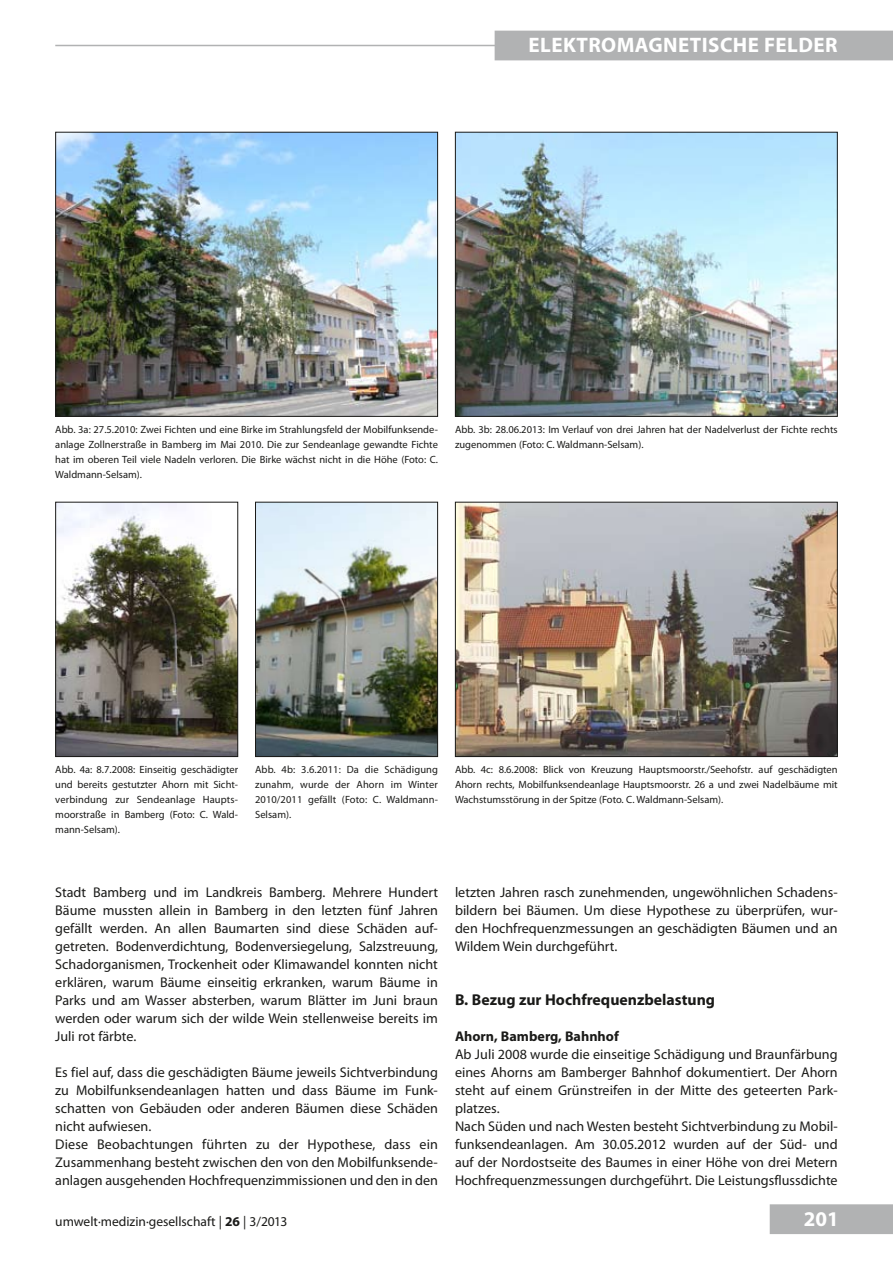
<style>
.page{position:relative;width:893px;height:1263px;background:#fff}
.page>*{position:absolute;margin:0;border:0;box-sizing:border-box;transform-origin:0 0}
.t1{font:700 21px "Myriad Pro";letter-spacing:.02em;color:#fff}
.ZwischenÜ_klein{font:700 15.75px "Myriad Pro";color:#1a1a18}
.t2{font:14.1px/18px "Myriad Pro";color:#1a1a18;text-align:justify}
.t3{font:700 14.1px "Myriad Pro";letter-spacing:.005em;color:#1a1a18}
.t4{font:13.5px "Myriad Pro";color:#1a1a18}
.BU{font:10.5px/15px "Myriad Pro";color:#1a1a18;text-align:justify}
.s1{font-weight:700}
</style>
<div class="page">
<hr style="left:55px;top:45px;width:783px;height:1px;background:#b1b2b3">
<div style="left:770px;top:1204px;width:123px;height:30px;background:#b1b2b3"></div>
<div style="left:495px;top:31px;width:398px;height:29px;background:#b1b2b3"></div>
<img style="left:57px;top:134px;width:379px;height:281px">
<div style="left:55px;top:132px;width:383px;height:285px;border:1px solid #1a1a18"></div>
<img style="left:457px;top:134px;width:379px;height:281px">
<div style="left:455px;top:132px;width:383px;height:285px;border:1px solid #1a1a18"></div>
<img style="left:57px;top:504px;width:179px;height:251px">
<div style="left:55px;top:502px;width:183px;height:255px;border:1px solid #1a1a18"></div>
<img style="left:257px;top:504px;width:179px;height:251px">
<div style="left:255px;top:502px;width:183px;height:255px;border:1px solid #1a1a18"></div>
<img style="left:457px;top:504px;width:379px;height:251px">
<div style="left:455px;top:502px;width:383px;height:255px;border:1px solid #1a1a18"></div>
<h1 class="t1" style="left:529px;top:32px;width:310px">Elektromagnetische Felder</h1>
<p class="BU" style="left:55px;top:422px;width:384px">Abb. 3a: 27.5.2010: Zwei Fichten und eine Birke im Strahlungsfeld der Mobilfunksende&shy;anlage Zollnerstraße in Bamberg im Mai 2010. Die zur Sendeanlage gewandte Fichte hat im oberen Teil viele Nadeln verloren. Die Birke wächst nicht in die Höhe (Foto: C.<br>Waldmann-Selsam).</p>
<p class="BU" style="left:455px;top:422px;width:384px">Abb. 3b: 28.06.2013: Im Verlauf von drei Jahren hat der Nadelverlust der Fichte rechts zugenommen (Foto: C. Waldmann-Selsam).</p>
<p class="BU" style="left:55px;top:762px;width:184px;text-align:left">Abb. 4a: 8.7.2008: Einseitig geschädigter und bereits gestutzter Ahorn mit Sicht&shy;verbindung zur Sendeanlage Haupts-- moorstraße in Bamberg (Foto: C. Wald&shy;mann-Selsam).</p>
<p class="BU" style="left:455px;top:762px;width:384px">Abb. 4c: 8.6.2008: Blick von Kreuzung Hauptsmoorstr./Seehofstr. auf geschädigten Ahorn rechts, Mobilfunksendeanlage Hauptsmoorstr. 26 a und zwei Nadelbäume mit Wachstumsstörung in der Spitze (Foto. C. Waldmann-Selsam).</p>
<p class="BU" style="left:255px;top:762px;width:184px">Abb. 4b: 3.6.2011: Da die Schädigung zunahm, wurde der Ahorn im Winter 2010/2011 gefällt (Foto: C. Waldmann-Selsam).</p>
<p class="t2" style="left:55px;top:883px;width:384px">Stadt Bamberg und im Landkreis Bamberg. Mehrere Hundert Bäume mussten allein in Bamberg in den letzten fünf Jahren gefällt werden. An allen Baumarten sind diese Schäden auf&shy;getreten. Bodenverdichtung, Bodenversiegelung, Salzstreuung, Schadorganismen, Trockenheit oder Klimawandel konnten nicht erklären, warum Bäume einseitig erkranken, warum Bäume in Parks und am Wasser absterben, warum Blätter im Juni braun werden oder warum sich der wilde Wein stellenweise bereits im Juli rot färbte.</p>
<p class="t2" style="left:55px;top:1063px;width:384px">Es fiel auf, dass die geschädigten Bäume jeweils Sichtverbindung zu Mobilfunksendeanlagen hatten und dass Bäume im Funk&shy;schatten von Gebäuden oder anderen Bäumen diese Schäden nicht aufwiesen.</p>
<p class="t2" style="left:55px;top:1135px;width:384px">Diese Beobachtungen führten zu der Hypothese, dass ein Zusammenhang besteht zwischen den von den Mobilfunksende&shy;anlagen ausgehenden Hochfrequenzimmissionen und den in den</p>
<p class="t2" style="left:455px;top:883px;width:384px">letzten Jahren rasch zunehmenden, ungewöhnlichen Schadens&shy;bildern bei Bäumen. Um diese Hypothese zu überprüfen, wur&shy;den Hochfrequenzmessungen an geschädigten Bäumen und an Wildem Wein durchgeführt.</p>
<p class="ZwischenÜ_klein" style="left:455px;top:989px;width:262px">B. Bezug zur Hochfrequenzbelastung</p>
<p class="t3" style="left:455px;top:1027px;width:166px">Ahorn, Bamberg, Bahnhof</p>
<p class="t2" style="left:455px;top:1045px;width:384px">Ab Juli 2008 wurde die einseitige Schädigung und Braunfärbung eines Ahorns am Bamberger Bahnhof dokumentiert. Der Ahorn steht auf einem Grünstreifen in der Mitte des geteerten Park&shy;platzes.</p>
<p class="t2" style="left:455px;top:1117px;width:384px">Nach Süden und nach Westen besteht Sichtverbindung zu Mobil&shy;funksendeanlagen. Am 30.05.2012 wurden auf der Süd- und auf der Nordostseite des Baumes in einer Höhe von drei Metern Hochfrequenzmessungen durchgeführt. Die Leistungsflussdichte</p>
<p class="t4" style="left:55px;top:1213px;width:233px">umwelt·medizin·gesellschaft | <span class="s1">26</span> | 3/2013</p>
<h1 class="t1" style="left:804px;top:1205px;width:36px">201</h1>
</div>
